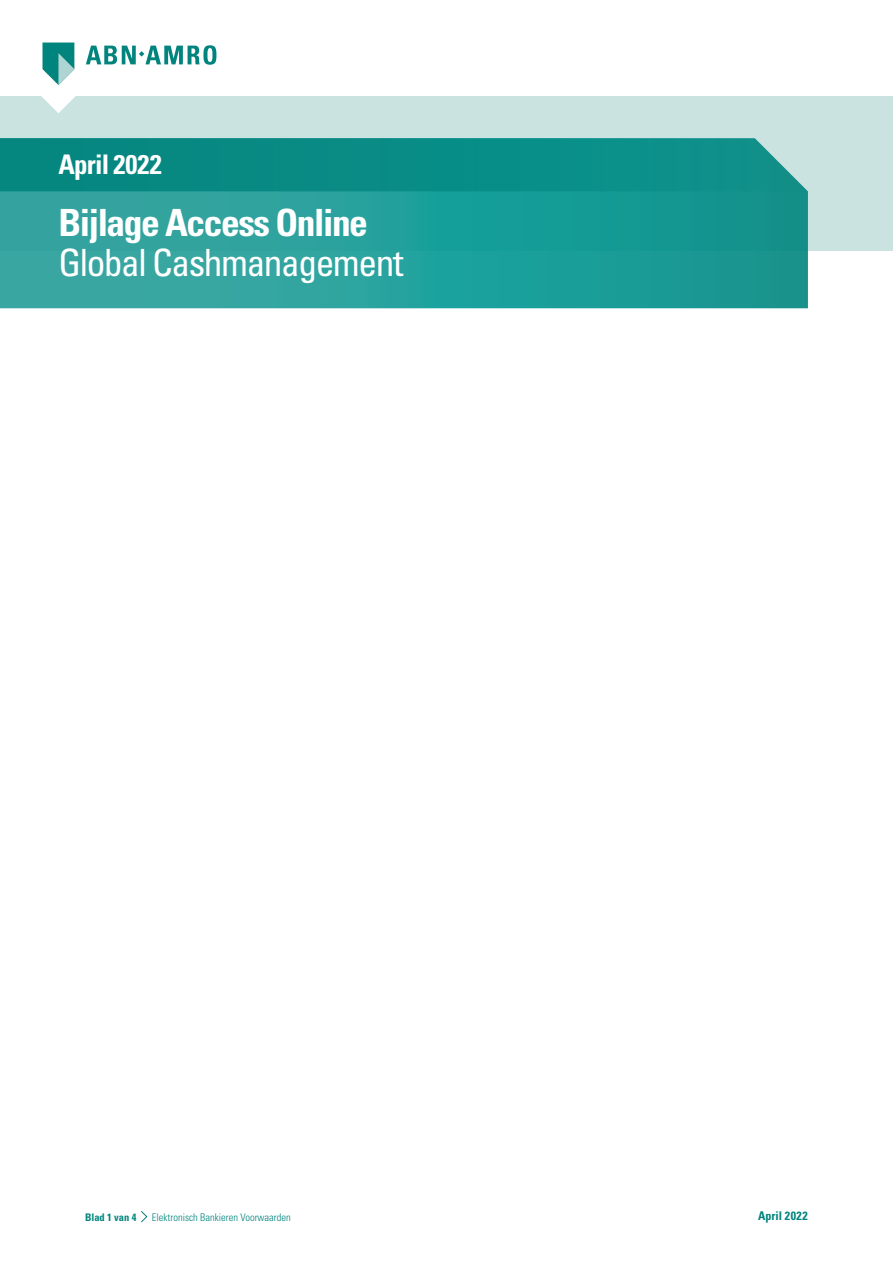
<style>
.page{position:relative;width:893px;height:1263px;background:#fff}
.page>*{position:absolute;margin:0;border:0;box-sizing:border-box;transform-origin:0 0}
.t1{font:condensed 37.5px "Univers LT Std";letter-spacing:-.04em;color:#fff}
.t2{font:700 condensed 37.5px "Univers LT Std";letter-spacing:-.04em;color:#fff}
.t3{font:700 condensed 27px "Univers LT Std";letter-spacing:-.03em;color:#fff}
.t4{font:700 condensed 12px "Univers LT Std";color:#00847d}
.t5{font:300 condensed 10.5px "Univers LT Std";color:#00847d}
.t6{font:700 condensed 10.5px "Univers LT Std";color:#00847d}
</style>
<div class="page">
<svg style="left:141px;top:1211px;width:7px;height:12px"></svg>
<div style="left:0;top:96px;width:893px;height:154px;background:#cae3e1"></div>
<svg style="left:0;top:191px;width:808px;height:117px;background:#249f9a"></svg>
<div style="left:0;top:138px;width:808px;height:53px;background:#098c86"></div>
<svg style="left:41px;top:43px;width:175px;height:70px"></svg>
<h2 class="t3" style="left:58px;top:148px;width:105px">April 2022</h2>
<h1 class="t2" style="left:58px;top:199px;width:311px">Bijlage Access Online</h1>
<h1 class="t1" style="left:58px;top:239px;width:346px">Global Cashmanagement</h1>
<p class="t6" style="left:85px;top:1211px;width:53px">Blad 1 van 4</p>
<p class="t4" style="left:758px;top:1208px;width:51px">April 2022</p>
<p class="t5" style="left:152px;top:1211px;width:140px">Elektronisch Bankieren Voorwaarden</p>
</div>
